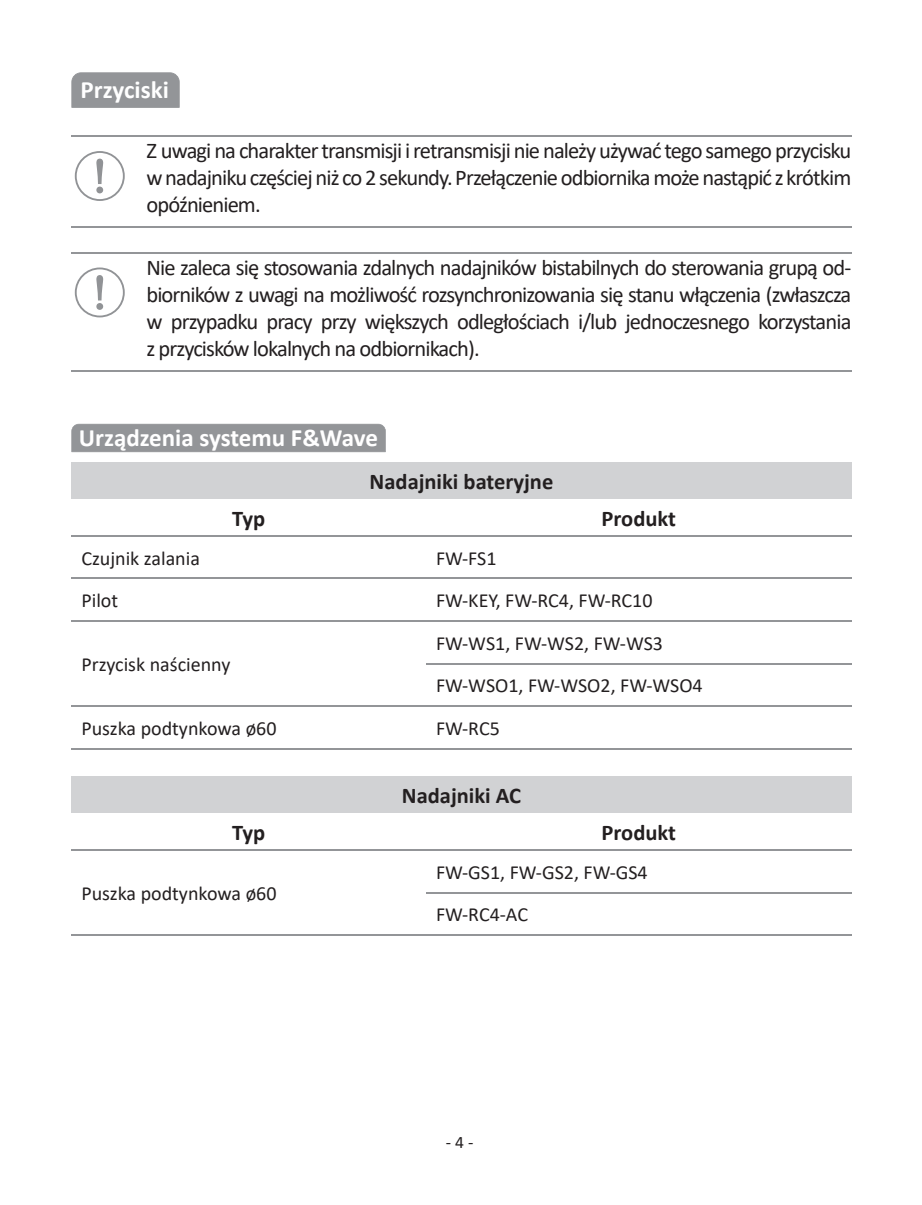
<style>
.page{position:relative;width:922px;height:1205px;background:#fff}
.page>*{position:absolute;margin:0;border:0;box-sizing:border-box;transform-origin:0 0}
.t1{font:700 25px "Calibri";color:#fff}
.t2{font:22.5px/27px "Calibri";letter-spacing:-.04em;color:#231f20;text-align:justify}
.t3{font:700 22.5px "Calibri";color:#231f20}
.t4{font:20px/42.5px "Calibri";color:#231f20}
.t5{font:17.5px "Calibri";color:#231f20}
</style>
<div class="page">
<hr style="left:71px;top:136px;width:780px;height:1px;background:#939598">
<hr style="left:71px;top:226px;width:780px;height:2px;background:#939598">
<hr style="left:71px;top:252px;width:780px;height:1px;background:#939598">
<hr style="left:71px;top:370px;width:780px;height:1px;background:#939598">
<div style="left:71px;top:462px;width:780px;height:37px;background:#d1d2d4"></div>
<hr style="left:71px;top:535px;width:355px;height:1px;background:#939598">
<hr style="left:71px;top:578px;width:355px;height:1px;background:#939598">
<hr style="left:71px;top:748px;width:355px;height:1px;background:#939598">
<hr style="left:426px;top:535px;width:425px;height:1px;background:#939598">
<hr style="left:426px;top:578px;width:425px;height:1px;background:#939598">
<hr style="left:426px;top:620px;width:425px;height:1px;background:#939598">
<hr style="left:426px;top:663px;width:425px;height:1px;background:#939598">
<hr style="left:426px;top:705px;width:425px;height:2px;background:#939598">
<hr style="left:426px;top:748px;width:425px;height:1px;background:#939598">
<hr style="left:71px;top:620px;width:355px;height:1px;background:#939598">
<hr style="left:71px;top:705px;width:355px;height:2px;background:#939598">
<div style="left:71px;top:776px;width:780px;height:37px;background:#d1d2d4"></div>
<hr style="left:71px;top:849px;width:355px;height:1px;background:#939598">
<hr style="left:426px;top:849px;width:425px;height:1px;background:#939598">
<hr style="left:71px;top:934px;width:355px;height:1px;background:#939598">
<hr style="left:426px;top:934px;width:425px;height:1px;background:#939598">
<hr style="left:426px;top:892px;width:425px;height:1px;background:#939598">
<svg style="left:71px;top:72px;width:109px;height:36px;background:#95979a"></svg>
<div style="left:75px;top:151px;width:50px;height:50px;border:2px solid #919396;border-radius:50%"></div>
<svg style="left:96px;top:158px;width:8px;height:36px"></svg>
<div style="left:75px;top:267px;width:50px;height:50px;border:2px solid #919396;border-radius:50%"></div>
<svg style="left:96px;top:275px;width:8px;height:35px"></svg>
<div style="left:71px;top:424px;width:314px;height:28px;background:#939598"></div>
<p class="t1" style="left:81px;top:72px;width:90px">Przyciski</p>
<p class="t2" style="left:146px;top:137px;width:706px">Z uwagi na charakter transmisji i retransmisji nie należy używać tego samego przycisku w nadajniku częściej niż co 2 sekundy. Przełączenie odbiornika może nastąpić z krótkim opóźnieniem.</p>
<p class="t2" style="left:146px;top:253px;width:706px">Nie zaleca się stosowania zdalnych nadajników bistabilnych do sterowania grupą od&shy;biorników z uwagi na możliwość rozsynchronizowania się stanu włączenia (zwłaszcza w przypadku pracy przy większych odległościach i/lub jednoczesnego korzystania z przycisków lokalnych na odbiornikach).</p>
<p class="t1" style="left:79px;top:420px;width:300px">Urządzenia systemu F&amp;Wave</p>
<p class="t3" style="left:369px;top:466px;width:185px">Nadajniki bateryjne</p>
<p class="t3" style="left:232px;top:502px;width:35px">Typ</p>
<p class="t3" style="left:601px;top:502px;width:76px">Produkt</p>
<p class="t4" style="left:81px;top:536px;width:120px">Czujnik zalania</p>
<p class="t4" style="left:436px;top:536px;width:62px">FW-FS1</p>
<p class="t4" style="left:81px;top:579px;width:38px">Pilot</p>
<p class="t4" style="left:436px;top:579px;width:218px">FW-KEY, FW-RC4, FW-RC10</p>
<p class="t4" style="left:81px;top:642px;width:150px">Przycisk naścienny</p>
<p class="t4" style="left:436px;top:621px;width:268px">FW-WS1, FW-WS2, FW-WS3<br>FW-WSO1, FW-WSO2, FW-WSO4</p>
<p class="t4" style="left:81px;top:706px;width:196px">Puszka podtynkowa ø60</p>
<p class="t4" style="left:436px;top:706px;width:65px">FW-RC5</p>
<p class="t3" style="left:402px;top:780px;width:121px">Nadajniki AC</p>
<p class="t3" style="left:232px;top:816px;width:35px">Typ</p>
<p class="t3" style="left:601px;top:816px;width:76px">Produkt</p>
<p class="t4" style="left:81px;top:871px;width:196px">Puszka podtynkowa ø60</p>
<p class="t4" style="left:436px;top:850px;width:213px">FW-GS1, FW-GS2, FW-GS4<br>FW-RC4-AC</p>
<p class="t5" style="left:446px;top:1130px;width:29px">- 4 -</p>
</div>
